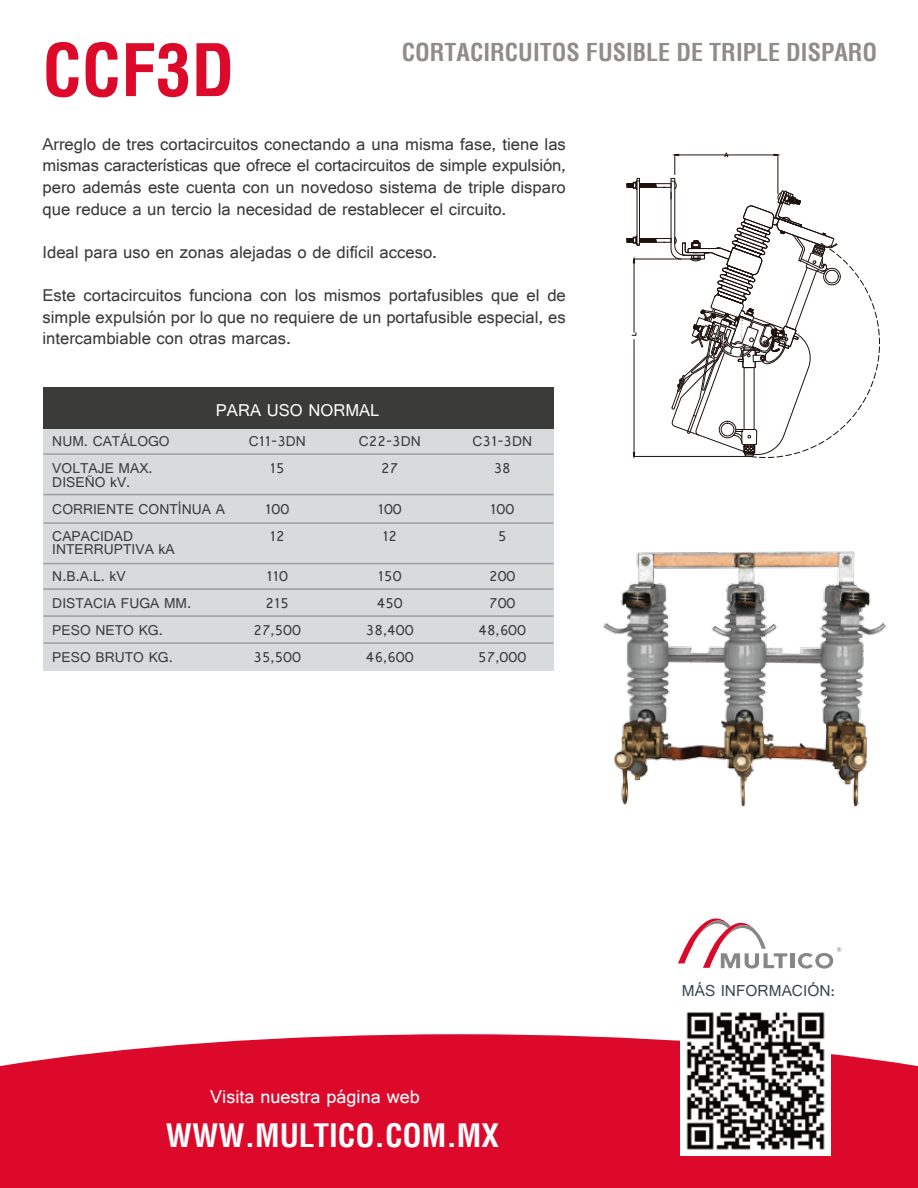
<style>
.page{position:relative;width:918px;height:1188px;background:#fff}
.page>*{position:absolute;margin:0;border:0;box-sizing:border-box;transform-origin:0 0}
.t1{font:700 condensed 70.5px "Helvetica LT";color:#dc092b}
.t2{font:700 condensed 31.5px "Helvetica LT";color:#fff}
.t3{font:700 condensed 24.15px "Helvetica LT";color:#8f8c89}
.t4{font:19.5px "Gautami";color:#fff}
.t5{font:18px/21.6px "Gautami";color:#3b3b3a;text-align:justify}
.t6{font:18px "Gautami";color:#fff}
.t7{font:16.8px "Gautami";color:#3b4850}
.t8{font:15px/27px "Gautami";color:#3b3b3a;text-align:center}
</style>
<div class="page">
<div style="left:0;top:1034px;width:918px;height:154px;background:#dc092b"></div>
<div style="left:43px;top:387px;width:510px;height:284px;background:#d8dbdc"></div>
<hr style="left:43px;top:453px;width:510px;height:2px;background:#9d9d9c">
<hr style="left:43px;top:494px;width:510px;height:1px;background:#9d9d9c">
<hr style="left:43px;top:522px;width:510px;height:2px;background:#9d9d9c">
<hr style="left:43px;top:563px;width:510px;height:1px;background:#9d9d9c">
<hr style="left:43px;top:588px;width:510px;height:2px;background:#9d9d9c">
<hr style="left:43px;top:615px;width:510px;height:2px;background:#9d9d9c">
<hr style="left:43px;top:642px;width:510px;height:2px;background:#9d9d9c">
<div style="left:43px;top:387px;width:510px;height:42px;background:#3b3b3a"></div>
<svg style="left:678px;top:918px;width:109px;height:51px"></svg>
<div style="left:790px;top:953px;width:5px;height:15px;background:#878786"></div>
<svg style="left:798px;top:947px;width:43px;height:22px"></svg>
<img style="left:603px;top:551px;width:284px;height:256px">
<svg style="left:626px;top:152px;width:254px;height:306px"></svg>
<img style="left:680px;top:1012px;width:151px;height:144px">
<h1 class="t1" style="left:43px;top:26px;width:193px">CCF3D</h1>
<h3 class="t3" style="left:402px;top:37px;width:477px">CORTACIRCUITOS FUSIBLE DE TRIPLE DISPARO</h3>
<p class="t5" style="left:43px;top:133px;width:525px">Arreglo de tres cortacircuitos conectando a una misma fase, tiene las mismas características que ofrece el cortacircuitos de simple expulsión, pero además este cuenta con un novedoso sistema de triple disparo que reduce a un tercio la necesidad de restablecer el circuito.</p>
<p class="t5" style="left:43px;top:241px;width:396px">Ideal para uso en zonas alejadas o de difícil acceso.</p>
<p class="t5" style="left:43px;top:284px;width:525px">Este cortacircuitos funciona con los mismos portafusibles que el de simple expulsión por lo que no requiere de un portafusible especial, es intercambiable con otras marcas.</p>
<p class="t6" style="left:216px;top:399px;width:165px">PARA USO NORMAL</p>
<p class="t8" style="left:52px;top:427px;width:119px;text-align:left">NUM. CATÁLOGO<br>VOLTAJE MAX.</p>
<p class="t8" style="left:52px;top:468px;width:174px;text-align:left">DISEÑO kV.<br>CORRIENTE CONTÍNUA A<br>CAPACIDAD</p>
<p class="t8" style="left:52px;top:535px;width:140px;text-align:left">INTERRUPTIVA kA<br>N.B.A.L. kV<br>DISTACIA FUGA MM.<br>PESO NETO KG.<br>PESO BRUTO KG.</p>
<p class="t8" style="left:249px;top:427px;width:59px">C11-3DN<br>15</p>
<p class="t8" style="left:265px;top:495px;width:26px">100<br>12</p>
<p class="t8" style="left:253px;top:562px;width:49px">110<br>215<br>27,500<br>35,500</p>
<p class="t8" style="left:359px;top:427px;width:63px">C22-3DN<br>27</p>
<p class="t8" style="left:378px;top:495px;width:26px">100<br>12</p>
<p class="t8" style="left:366px;top:562px;width:49px">150<br>450<br>38,400<br>46,600</p>
<p class="t8" style="left:473px;top:427px;width:61px">C31-3DN<br>38</p>
<p class="t8" style="left:490px;top:495px;width:26px">100<br>5</p>
<p class="t8" style="left:478px;top:562px;width:50px">200<br>700<br>48,600<br>57,000</p>
<p class="t4" style="left:210px;top:1085px;width:211px">Visita nuestra página web</p>
<h2 class="t2" style="left:166px;top:1115px;width:334px">WWW.MULTICO.COM.MX</h2>
<p class="t7" style="left:682px;top:980px;width:155px">MÁS INFORMACIÓN:</p>
</div>
